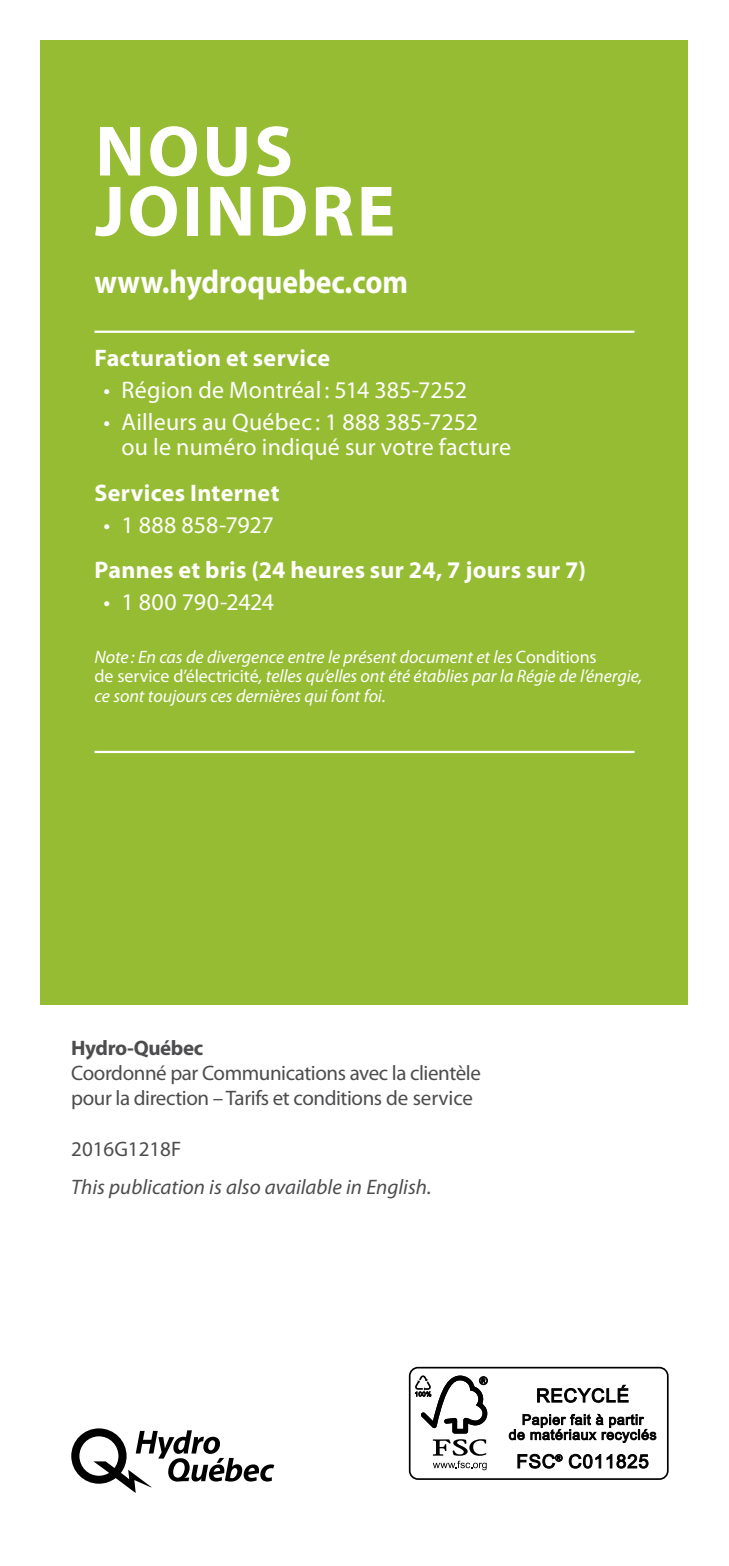
<style>
.page{position:relative;width:729px;height:1566px;background:#fff}
.page>*{position:absolute;margin:0;border:0;box-sizing:border-box;transform-origin:0 0}
.t1{font:700 72px/60px "Myriad Pro";letter-spacing:.04em;color:#fff}
.t2{font:700 33px "Myriad Pro";color:#fff;scale:.9 1}
.t3{font:24px/25.5px "Myriad Pro";letter-spacing:.005em;color:#fff}
.t4{font:700 24px "Myriad Pro";letter-spacing:.015em;color:#fff}
._5_legal{font:21px/25.2px "Myriad Pro";letter-spacing:-.02em;color:#4d4d4f}
.t5{font:italic 21px "Myriad Pro";color:#4d4d4f}
._5_legal-2{font:21px "Myriad Pro";color:#4d4d4f}
.t6{font:italic 18px/19.5px "Myriad Pro";letter-spacing:-.005em;color:#fff}
.s1{font-style:normal}
.s2{font-weight:700}
</style>
<div class="page">
<div style="left:40px;top:40px;width:648px;height:965px;background:#96bc33"></div>
<hr style="left:94px;top:331px;width:540px;height:2px;background:#fff">
<hr style="left:94px;top:751px;width:540px;height:2px;background:#fff">
<svg style="left:71px;top:1428px;width:203px;height:65px"></svg>
<div style="left:409px;top:1367px;width:260px;height:113px;border:2px solid #000;border-radius:8px"></div>
<svg style="left:415px;top:1375px;width:73px;height:95px"></svg>
<svg style="left:537px;top:1384px;width:92px;height:19px"></svg>
<svg style="left:509px;top:1414px;width:148px;height:29px"></svg>
<svg style="left:517px;top:1454px;width:132px;height:15px"></svg>
<p class="t1" style="left:95px;top:122px;width:301px">NOUS<br>JOINDRE</p>
<p class="t2" style="left:94px;top:263px;width:350px">www.hydroquebec.com</p>
<p class="t4" style="left:94px;top:344px;width:237px">Facturation et service</p>
<p class="t3" style="left:104px;top:377px;width:365px">• Région de Montréal : 514 385-7252</p>
<p class="t3" style="left:122px;top:409px;width:391px;text-indent:-18px">• Ailleurs au Québec : 1 888 385-7252<br>ou le numéro indiqué sur votre facture</p>
<p class="t4" style="left:94px;top:479px;width:186px">Services Internet</p>
<p class="t3" style="left:104px;top:512px;width:172px">• 1 888 858-7927</p>
<p class="t4" style="left:94px;top:556px;width:493px">Pannes et bris (24 heures sur 24, 7 jours sur 7)</p>
<p class="t3" style="left:104px;top:590px;width:172px">• 1 800 790-2424</p>
<p class="t6" style="left:94px;top:648px;width:549px">Note : En cas de divergence entre le présent document et les <span class="s1">Conditions<br>de service d’électricité</span>, telles qu’elles ont été établies par la Régie de l’énergie, ce sont toujours ces dernières qui font foi.</p>
<p class="_5_legal" style="left:71px;top:1035px;width:411px"><span class="s2">Hydro-Québec<br></span>Coordonné par Communications avec la clientèle pour la direction – Tarifs et conditions de service</p>
<p class="_5_legal-2" style="left:71px;top:1138px;width:111px">2016G1218F</p>
<p class="t5" style="left:71px;top:1175px;width:362px">This publication is also available in English.</p>
</div>
